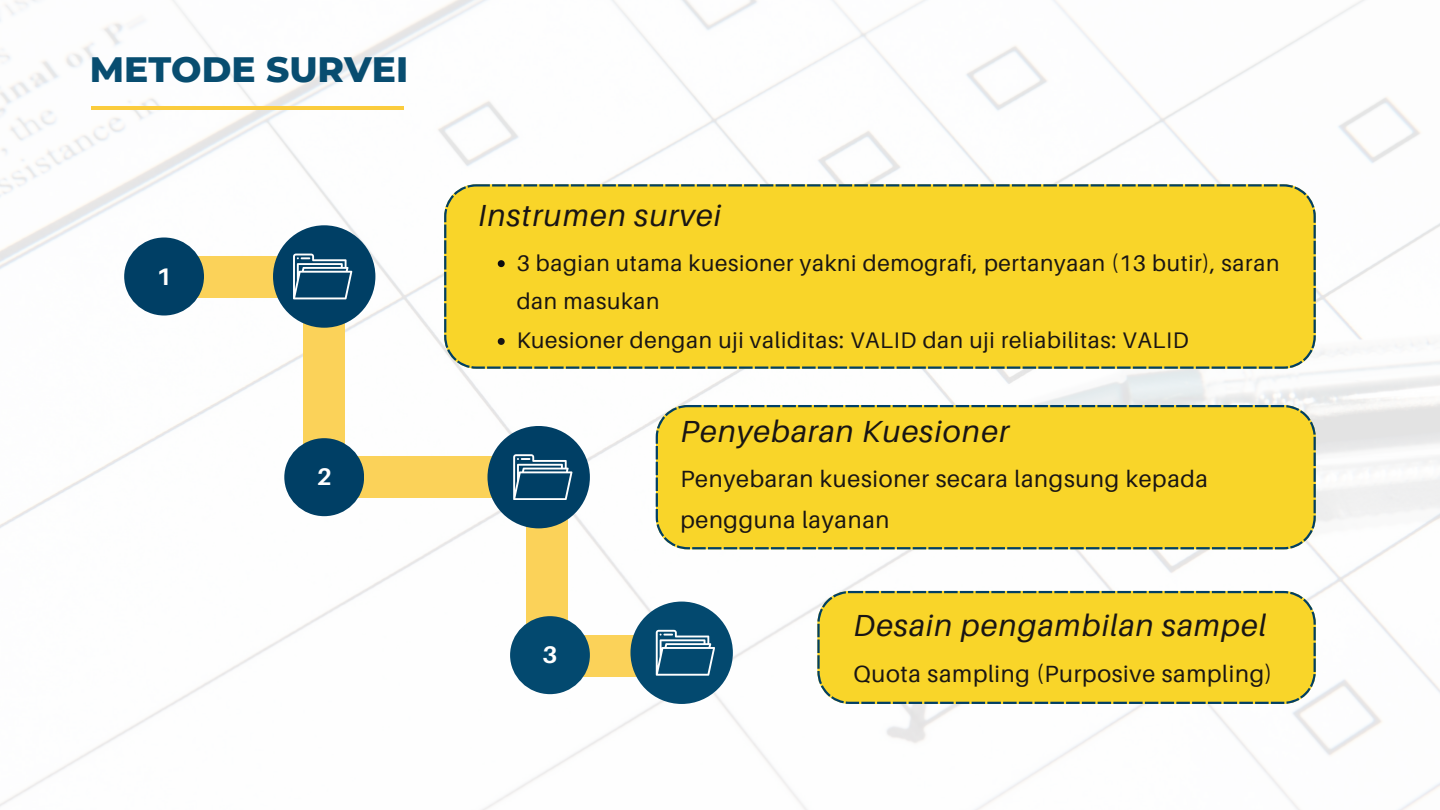
<style>
.page{position:relative;width:1440px;height:810px;background:#fff}
.page>*{position:absolute;margin:0;border:0;box-sizing:border-box;transform-origin:0 0}
.t1{font:800 36px "Montserrat";color:#084d70}
.t2{font:italic 30.5px "Aileron";letter-spacing:.04em;color:#191514}
.t3{font:700 24px "Aileron";color:#fff}
.t4{font:23.5px/40.5px "Aileron";letter-spacing:.03em;color:#191514}
.t5{font:22.6px/38.9px "Aileron";letter-spacing:.03em;color:#191514}
</style>
<div class="page">
<img style="left:0;top:0;width:1440px;height:810px">
<div style="left:526px;top:448px;width:41px;height:191px;background:#fbd259"></div>
<div style="left:539px;top:635px;width:112px;height:42px;background:#fbd259"></div>
<div style="left:510px;top:616px;width:80px;height:78px;background:#03496f;border-radius:50%"></div>
<div style="left:630px;top:602px;width:103px;height:102px;background:#03496f;border-radius:50%"></div>
<svg style="left:656px;top:630px;width:59px;height:46px"></svg>
<div style="left:303px;top:303px;width:42px;height:152px;background:#fbd259"></div>
<div style="left:331px;top:456px;width:175px;height:42px;background:#fbd259"></div>
<div style="left:284px;top:438px;width:80px;height:78px;background:#003f65;border-radius:50%"></div>
<div style="left:487px;top:426px;width:103px;height:102px;background:#003f65;border-radius:50%"></div>
<svg style="left:513px;top:454px;width:59px;height:46px"></svg>
<div style="left:179px;top:256px;width:113px;height:41px;background:#fbd259"></div>
<div style="left:124px;top:238px;width:80px;height:78px;background:#003f65;border-radius:50%"></div>
<div style="left:273px;top:225px;width:102px;height:103px;background:#003f65;border-radius:50%"></div>
<svg style="left:293px;top:254px;width:59px;height:45px"></svg>
<div style="left:656px;top:405px;width:660px;height:144px;background:#f9d529"></div>
<div style="left:444px;top:184px;width:872px;height:184px;background:#f9d529"></div>
<svg style="left:498px;top:260px;width:7px;height:7px"></svg>
<svg style="left:498px;top:338px;width:7px;height:7px"></svg>
<svg style="left:817px;top:591px;width:499px;height:113px;background:#efcf2e"></svg>
<hr style="left:91px;top:106px;width:313px;height:4px;background:#fbcc3d">
<h1 class="t1" style="left:90px;top:43px;width:320px">METODE SURVEI</h1>
<p class="t3" style="left:157px;top:263px;width:16px">1</p>
<p class="t3" style="left:317px;top:464px;width:16px">2</p>
<h2 class="t2" style="left:478px;top:199px;width:244px">Instrumen survei</h2>
<p class="t5" style="left:517px;top:244px;width:764px">3 bagian utama kuesioner yakni demografi, pertanyaan (13 butir), saran dan masukan<br>Kuesioner dengan uji validitas: VALID dan uji reliabilitas: VALID</p>
<h2 class="t2" style="left:680px;top:415px;width:330px">Penyebaran Kuesioner</h2>
<p class="t4" style="left:680px;top:459px;width:529px">Penyebaran kuesioner secara langsung kepada pengguna layanan</p>
<p class="t3" style="left:542px;top:642px;width:16px">3</p>
<h2 class="t2" style="left:854px;top:609px;width:414px">Desain pengambilan sampel</h2>
<p class="t4" style="left:854px;top:653px;width:420px">Quota sampling (Purposive sampling)</p>
</div>
